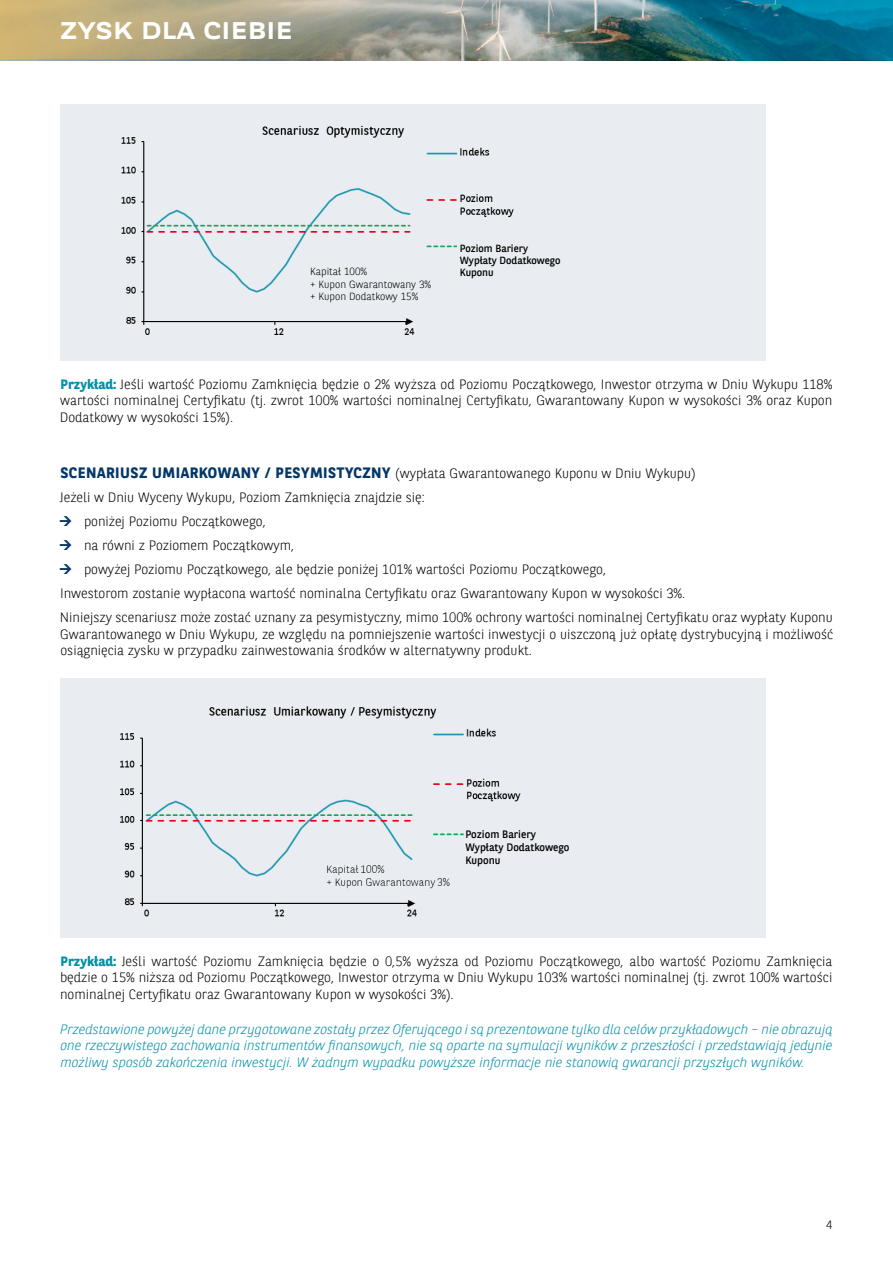
<style>
.page{position:relative;width:893px;height:1263px;background:#fff}
.page>*{position:absolute;margin:0;border:0;box-sizing:border-box;transform-origin:0 0}
.t1{font:700 24px "BNPP Expanded Sans";letter-spacing:.01em;color:#fff}
.t2{font:300 13.5px/16.5px "BNPP Sans";color:#000;text-align:justify}
.t3{font:italic 300 13.5px/16.5px "BNPP Sans";color:#0091a7;text-align:justify}
.t4{font:300 12px "BNPP Sans";color:#000}
.t5{font:10.65px/12.9px "BNPP Sans";color:#000}
.t6{font:300 10.35px/12.5px "BNPP Sans";color:#000}
.t7{font:10.35px/12.5px "BNPP Sans";color:#000}
.s1{font-weight:700;color:#0091a7}
.s2{font-weight:700;font-size:15px;color:#053768}
</style>
<div class="page">
<svg style="left:0;top:0;width:446px;height:59px;background:#aea484"></svg>
<img style="left:446px;top:0;width:447px;height:60px">
<div style="left:60px;top:104px;width:706px;height:256px;background:#e9ecf0"></div>
<img style="left:121px;top:125px;width:393px;height:210px">
<div style="left:60px;top:678px;width:706px;height:260px;background:#e9ecf0"></div>
<img style="left:120px;top:706px;width:401px;height:211px">
<div style="left:458px;top:234px;width:127px;height:63px;background:#e9ecf0"></div>
<div style="left:465px;top:822px;width:127px;height:60px;background:#e9ecf0"></div>
<div style="left:307px;top:263px;width:136px;height:50px;background:#e9ecf0"></div>
<h1 class="t1" style="left:60px;top:14px;width:234px">ZYSK DLA CIEBIE</h1>
<p class="t6" style="left:310px;top:265px;width:122px">Kapitał 100%<br>+ Kupon Gwarantowany 3% + Kupon Dodatkowy 15%</p>
<p class="t7" style="left:460px;top:241px;width:102px">Poziom Bariery<br>Wypłaty Dodatkowego<br>Kuponu</p>
<p class="t2" style="left:60px;top:375px;width:774px"><span class="s1">Przykład:</span> Jeśli wartość Poziomu Zamknięcia będzie o 2% wyższa od Poziomu Początkowego, Inwestor otrzyma w Dniu Wykupu 118% wartości nominalnej Certyfikatu (tj. zwrot 100% wartości nominalnej Certyfikatu, Gwarantowany Kupon w wysokości 3% oraz Kupon Dodatkowy w wysokości 15%).</p>
<p class="t2" style="left:60px;top:465px;width:637px"><span class="s2">SCENARIUSZ UMIARKOWANY / PESYMISTYCZNY</span> (wypłata Gwarantowanego Kuponu w Dniu Wykupu)</p>
<p class="t2" style="left:60px;top:489px;width:366px">Jeżeli w Dniu Wyceny Wykupu, Poziom Zamknięcia znajdzie się:</p>
<p class="t2" style="left:84px;top:513px;width:183px">poniżej Poziomu Początkowego,</p>
<p class="t2" style="left:84px;top:537px;width:212px">na równi z Poziomem Początkowym,</p>
<p class="t2" style="left:84px;top:561px;width:524px">powyżej Poziomu Początkowego, ale będzie poniżej 101% wartości Poziomu Początkowego,</p>
<p class="t2" style="left:60px;top:585px;width:627px">Inwestorom zostanie wypłacona wartość nominalna Certyfikatu oraz Gwarantowany Kupon w wysokości 3%.</p>
<p class="t2" style="left:60px;top:609px;width:774px">Niniejszy scenariusz może zostać uznany za pesymistyczny, mimo 100% ochrony wartości nominalnej Certyfikatu oraz wypłaty Kuponu</p>
<p class="t2" style="left:60px;top:625px;width:774px">Gwarantowanego w Dniu Wykupu, ze względu na pomniejszenie wartości inwestycji o uiszczoną już opłatę dystrybucyjną i możliwość osiągnięcia zysku w przypadku zainwestowania środków w alternatywny produkt.</p>
<p class="t5" style="left:465px;top:827px;width:106px">Poziom Bariery<br>Wypłaty Dodatkowego<br>Kuponu</p>
<p class="t2" style="left:60px;top:952px;width:774px"><span class="s1">Przykład:</span> Jeśli wartość Poziomu Zamknięcia będzie o 0,5% wyższa od Poziomu Początkowego, albo wartość Poziomu Zamknięcia będzie o 15% niższa od Poziomu Początkowego, Inwestor otrzyma w Dniu Wykupu 103% wartości nominalnej (tj. zwrot 100% wartości nominalnej Certyfikatu oraz Gwarantowany Kupon w wysokości 3%).</p>
<p class="t3" style="left:60px;top:1020px;width:774px">Przedstawione powyżej dane przygotowane zostały przez Oferującego i są prezentowane tylko dla celów przykładowych – nie obrazują one rzeczywistego zachowania instrumentów finansowych, nie są oparte na symulacji wyników z przeszłości i przedstawiają jedynie możliwy sposób zakończenia inwestycji. W żadnym wypadku powyższe informacje nie stanowią gwarancji przyszłych wyników.</p>
<p class="t4" style="left:826px;top:1216px;width:8px">4</p>
</div>
